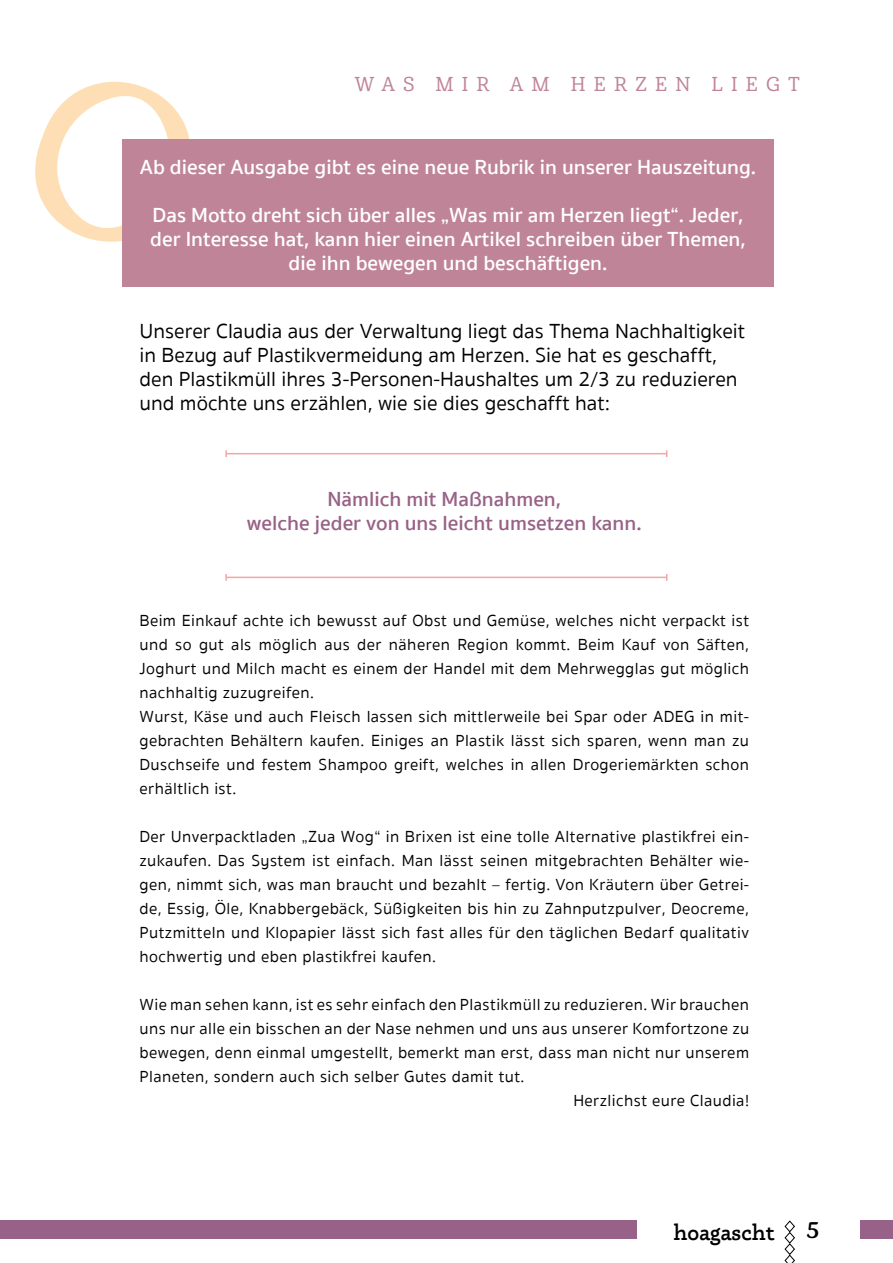
<style>
.page{position:relative;width:893px;height:1263px;background:#fff}
.page>*{position:absolute;margin:0;border:0;box-sizing:border-box;transform-origin:0 0}
.t1{font:600 24px "Kopius";color:#000}
.t2{font:600 22.5px "Phoreus Cherokee";color:#000;scale:.93 1}
.t3{font:21px/24px "Sukhumvit Set Text";color:#000}
.t4{font:600 21px/24px "Sukhumvit Set";color:#fff;text-align:center}
.t5{font:600 21px/24px "Sukhumvit Set";color:#986187;text-align:center}
.t6{font:19.5px "Cabrito Nor Med";letter-spacing:.42em;color:#bf8497}
.t7{font:16.5px/24px "Sukhumvit Set Text";letter-spacing:.025em;color:#000}
</style>
<div class="page">
<svg style="left:784px;top:1220px;width:11px;height:43px"></svg>
<div style="left:0;top:1220px;width:637px;height:18px;background:#986187"></div>
<div style="left:860px;top:1220px;width:33px;height:18px;background:#986187"></div>
<svg style="left:35px;top:81px;width:155px;height:161px"></svg>
<div style="left:122px;top:139px;width:652px;height:148px;background:#bf8497"></div>
<hr style="left:226px;top:577px;width:441px;height:1px;background:#f4a5a7">
<svg style="left:225px;top:574px;width:2px;height:7px"></svg>
<hr style="left:226px;top:453px;width:441px;height:1px;background:#f4a5a7">
<svg style="left:225px;top:450px;width:2px;height:7px"></svg>
<p class="t6" style="left:355px;top:73px;width:446px">WAS MIR AM HERZEN LIEGT</p>
<p class="t4" style="left:140px;top:155px;width:618px">Ab dieser Ausgabe gibt es eine neue Rubrik in unserer Hauszeitung.</p>
<p class="t4" style="left:150px;top:203px;width:597px">Das Motto dreht sich über alles „Was mir am Herzen liegt“. Jeder, der Interesse hat, kann hier einen Artikel schreiben über Themen, die ihn bewegen und beschäftigen.</p>
<p class="t3" style="left:139px;top:320px;width:607px">Unserer Claudia aus der Verwaltung liegt das Thema Nachhaltigkeit in Bezug auf Plastikvermeidung am Herzen. Sie hat es geschafft, den Plastikmüll ihres 3-Personen-Haushaltes um 2/3 zu reduzieren und möchte uns erzählen, wie sie dies geschafft hat:</p>
<p class="t5" style="left:247px;top:488px;width:396px">Nämlich mit Maßnahmen,<br>welche jeder von uns leicht umsetzen kann.</p>
<p class="t7" style="left:139px;top:609px;width:611px">Beim Einkauf achte ich bewusst auf Obst und Gemüse, welches nicht verpackt ist und so gut als möglich aus der näheren Region kommt. Beim Kauf von Säften, Joghurt und Milch macht es einem der Handel mit dem Mehrwegglas gut möglich nachhaltig zuzugreifen.<br>Wurst, Käse und auch Fleisch lassen sich mittlerweile bei Spar oder ADEG in mit&shy;gebrachten Behältern kaufen. Einiges an Plastik lässt sich sparen, wenn man zu Duschseife und festem Shampoo greift, welches in allen Drogeriemärkten schon erhältlich ist.</p>
<p class="t7" style="left:139px;top:825px;width:611px;text-align:justify">Der Unverpacktladen „Zua Wog“ in Brixen ist eine tolle Alternative plastikfrei ein&shy;zukaufen. Das System ist einfach. Man lässt seinen mitgebrachten Behälter wie&shy;gen, nimmt sich, was man braucht und bezahlt – fertig. Von Kräutern über Getrei&shy;de, Essig, Öle, Knabbergebäck, Süßigkeiten bis hin zu Zahnputzpulver, Deocreme, Putzmitteln und Klopapier lässt sich fast alles für den täglichen Bedarf qualitativ hochwertig und eben plastikfrei kaufen.</p>
<p class="t7" style="left:139px;top:993px;width:611px">Wie man sehen kann, ist es sehr einfach den Plastikmüll zu reduzieren. Wir brauchen</p>
<p class="t7" style="left:139px;top:1017px;width:611px">uns nur alle ein bisschen an der Nase nehmen und uns aus unserer Komfortzone zu</p>
<p class="t7" style="left:139px;top:1041px;width:611px">bewegen, denn einmal umgestellt, bemerkt man erst, dass man nicht nur unserem</p>
<p class="t7" style="left:139px;top:1065px;width:386px">Planeten, sondern auch sich selber Gutes damit tut.</p>
<p class="t7" style="left:573px;top:1089px;width:177px">Herzlichst eure Claudia!</p>
<h2 class="t2" style="left:674px;top:1218px;width:110px">hoagascht</h2>
<h1 class="t1" style="left:806px;top:1215px;width:14px">5</h1>
</div>
